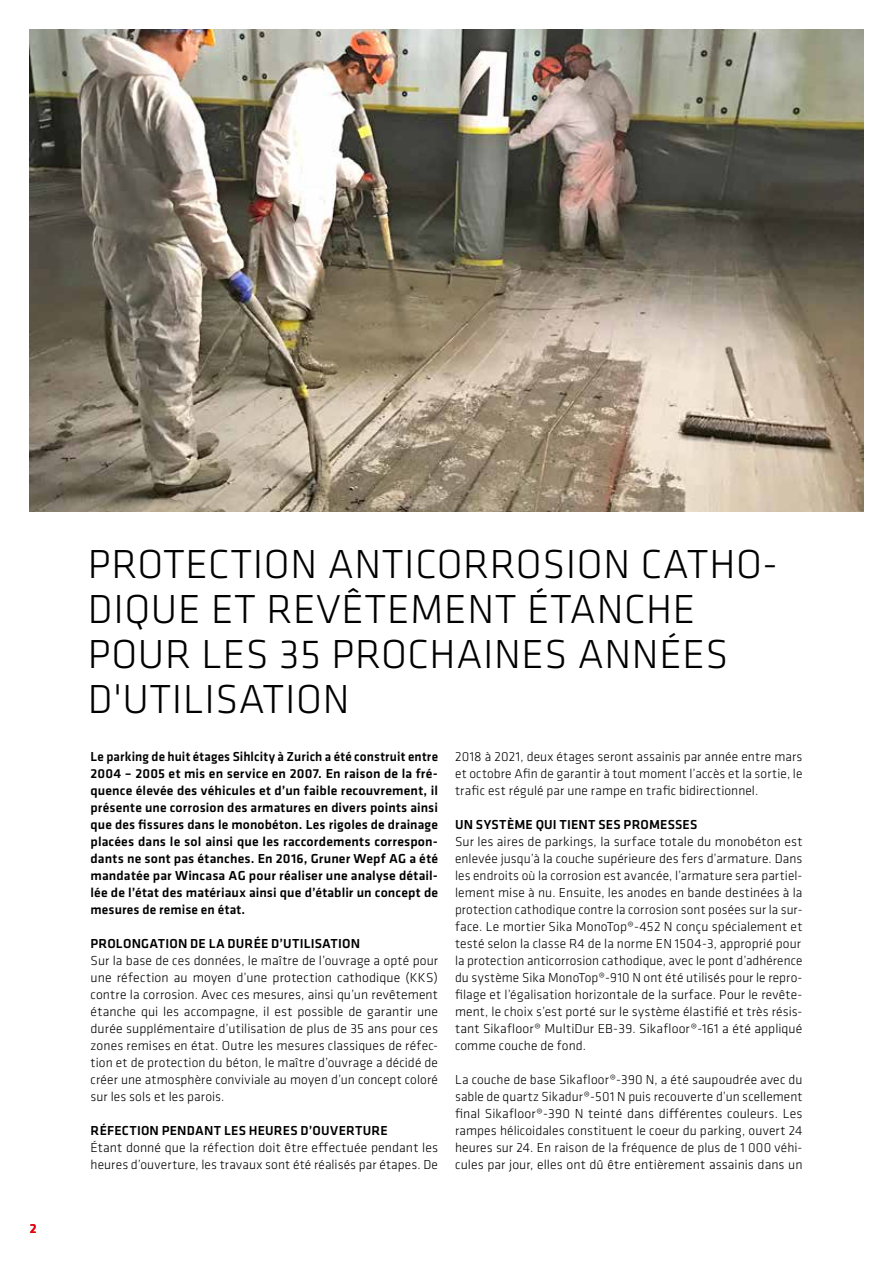
<style>
.page{position:relative;width:893px;height:1263px;background:#fff}
.page>*{position:absolute;margin:0;border:0;box-sizing:border-box;transform-origin:0 0}
.t1{font:300 42px/45px "Klavika";letter-spacing:.015em;color:#000}
.t2{font:300 13.5px/17px "Klavika";letter-spacing:.01em;color:#000;text-align:justify}
.t3{font:500 13.5px/17px "Klavika";letter-spacing:.01em;color:#000;text-align:justify}
.t4{font:500 13.5px "Klavika";color:#e3000f}
</style>
<div class="page">
<img style="left:30px;top:30px;width:833px;height:481px">
<p class="t4" style="left:30px;top:1219px;width:8px">2</p>
<h1 class="t1" style="left:88px;top:541px;width:691px">PROTECTION ANTICORROSION CATHO-<br>DIQUE ET REVÊTEMENT ÉTANCHE<br>POUR LES 35 PROCHAINES ANNÉES<br>D'UTILISATION</h1>
<p class="t3" style="left:91px;top:748px;width:349px">Le parking de huit étages Sihlcity à Zurich a été construit entre 2004 – 2005 et mis en service en 2007. En raison de la fré&shy;quence élevée des véhicules et d’un faible recouvrement, il présente une corrosion des armatures en divers points ainsi que des fissures dans le monobéton. Les rigoles de drainage placées dans le sol ainsi que les raccordements correspon&shy;dants ne sont pas étanches. En 2016, Gruner Wepf AG a été mandatée par Wincasa AG pour réaliser une analyse détail&shy;lée de l’état des matériaux ainsi que d’établir un concept de mesures de remise en état.</p>
<p class="t3" style="left:91px;top:935px;width:271px">PROLONGATION DE LA DURÉE D’UTILISATION</p>
<p class="t2" style="left:91px;top:952px;width:349px">Sur la base de ces données, le maître de l’ouvrage a opté pour une réfection au moyen d’une protection cathodique (KKS) contre la corrosion. Avec ces mesures, ainsi qu’un revêtement étanche qui les accompagne, il est possible de garantir une durée supplémentaire d’utilisation de plus de 35 ans pour ces zones remises en état. Outre les mesures classiques de réfec&shy;tion et de protection du béton, le maître d’ouvrage a décidé de créer une atmosphère conviviale au moyen d’un concept coloré sur les sols et les parois.</p>
<p class="t3" style="left:91px;top:1122px;width:299px">RÉFECTION PENDANT LES HEURES D’OUVERTURE</p>
<p class="t2" style="left:91px;top:1139px;width:349px">Étant donné que la réfection doit être effectuée pendant les heures d’ouverture, les travaux sont été réalisés par étapes. De</p>
<p class="t2" style="left:455px;top:748px;width:349px">2018 à 2021, deux étages seront assainis par année entre mars et octobre Afin de garantir à tout moment l’accès et la sortie, le trafic est régulé par une rampe en trafic bidirectionnel.</p>
<p class="t3" style="left:455px;top:816px;width:244px">UN SYSTÈME QUI TIENT SES PROMESSES</p>
<p class="t2" style="left:455px;top:833px;width:349px;text-align:left">Sur les aires de parkings, la surface totale du monobéton est enlevée jusqu’à la couche supérieure des fers d’armature. Dans les endroits où la corrosion est avancée, l’armature sera partiel&shy;lement mise à nu. Ensuite, les anodes en bande destinées à la protection cathodique contre la corrosion sont posées sur la sur&shy;face. Le mortier Sika MonoTop®-452 N conçu spécialement et testé selon la classe R4 de la norme EN 1504-3, approprié pour la protection anticorrosion cathodique, avec le pont d’adhérence du système Sika MonoTop®-910 N ont été utilisés pour le repro&shy;filage et l’égalisation horizontale de la surface. Pour le revête&shy;ment, le choix s’est porté sur le système élastifié et très résis&shy;tant Sikafloor® MultiDur EB-39. Sikafloor®-161 a été appliqué comme couche de fond.</p>
<p class="t2" style="left:455px;top:1071px;width:349px">La couche de base Sikafloor®-390 N, a été saupoudrée avec du sable de quartz Sikadur®-501 N puis recouverte d’un scellement final Sikafloor®-390 N teinté dans différentes couleurs. Les rampes hélicoidales constituent le coeur du parking, ouvert 24 heures sur 24. En raison de la fréquence de plus de 1 000 véhi&shy;cules par jour, elles ont dû être entièrement assainis dans un</p>
</div>
